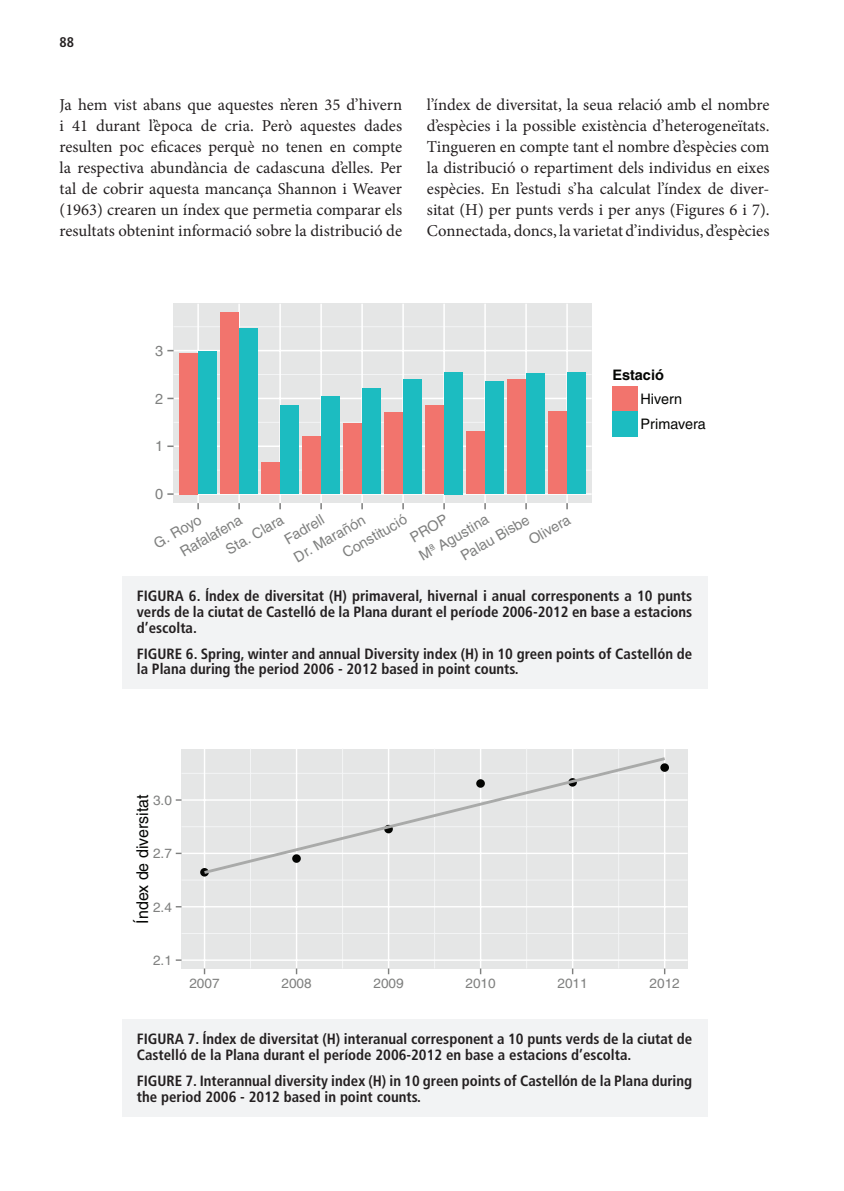
<style>
.page{position:relative;width:844px;height:1191px;background:#fff}
.page>*{position:absolute;margin:0;border:0;box-sizing:border-box;transform-origin:0 0}
.t1{font:16.62px/21px "Minion Pro";color:#231f20;text-align:justify}
.t2{font:16.28px "Helvetica";color:#040503}
.t3{font:700 condensed 14.88px/15.8px "Frutiger LT Std";color:#231f20}
.t4{font:14.53px "Helvetica";color:#7f807f}
.t5{font:14.53px/25px "Helvetica";color:#040503}
.t6{font:700 14.53px "Helvetica";color:#040503}
.t7{font:700 condensed 14px "Frutiger LT Std";color:#231f20}
.t8{font:13.3px "Helvetica";color:#7f807f}
</style>
<div class="page">
<div style="left:122px;top:1018px;width:585px;height:98px;background:#f2f3f4"></div>
<div style="left:122px;top:575px;width:585px;height:114px;background:#f2f3f4"></div>
<div style="left:173px;top:304px;width:418px;height:199px;background:#e5e6e6"></div>
<hr style="left:173px;top:470px;width:418px;height:1px;background:#f4f5f6">
<hr style="left:173px;top:422px;width:418px;height:1px;background:#f4f5f6">
<hr style="left:173px;top:374px;width:418px;height:1px;background:#f4f5f6">
<hr style="left:173px;top:326px;width:418px;height:1px;background:#f4f5f6">
<hr style="left:173px;top:493px;width:418px;height:2px;background:#fff">
<hr style="left:173px;top:445px;width:418px;height:2px;background:#fff">
<hr style="left:173px;top:398px;width:418px;height:1px;background:#fff">
<hr style="left:173px;top:350px;width:418px;height:1px;background:#fff">
<hr style="left:197px;top:304px;width:2px;height:199px;background:#fff">
<hr style="left:238px;top:304px;width:2px;height:199px;background:#fff">
<hr style="left:279px;top:304px;width:2px;height:199px;background:#fff">
<hr style="left:320px;top:304px;width:2px;height:199px;background:#fff">
<hr style="left:361px;top:304px;width:2px;height:199px;background:#fff">
<hr style="left:402px;top:304px;width:2px;height:199px;background:#fff">
<hr style="left:443px;top:304px;width:2px;height:199px;background:#fff">
<hr style="left:484px;top:304px;width:1px;height:199px;background:#fff">
<hr style="left:525px;top:304px;width:1px;height:199px;background:#fff">
<hr style="left:566px;top:304px;width:1px;height:199px;background:#fff">
<div style="left:198px;top:351px;width:18px;height:143px;background:#1cbcc1"></div>
<div style="left:180px;top:353px;width:18px;height:141px;background:#f2746d"></div>
<div style="left:239px;top:329px;width:18px;height:165px;background:#1cbcc1"></div>
<div style="left:221px;top:313px;width:18px;height:181px;background:#f2746d"></div>
<div style="left:280px;top:406px;width:18px;height:88px;background:#1cbcc1"></div>
<div style="left:261px;top:462px;width:19px;height:32px;background:#f2746d"></div>
<div style="left:321px;top:396px;width:18px;height:98px;background:#1cbcc1"></div>
<div style="left:302px;top:437px;width:19px;height:57px;background:#f2746d"></div>
<div style="left:362px;top:388px;width:18px;height:106px;background:#1cbcc1"></div>
<div style="left:343px;top:423px;width:19px;height:71px;background:#f2746d"></div>
<div style="left:403px;top:379px;width:18px;height:115px;background:#1cbcc1"></div>
<div style="left:384px;top:412px;width:19px;height:82px;background:#f2746d"></div>
<div style="left:444px;top:372px;width:18px;height:122px;background:#1cbcc1"></div>
<div style="left:425px;top:405px;width:19px;height:89px;background:#f2746d"></div>
<div style="left:485px;top:381px;width:18px;height:113px;background:#1cbcc1"></div>
<div style="left:466px;top:431px;width:19px;height:63px;background:#f2746d"></div>
<div style="left:526px;top:373px;width:18px;height:121px;background:#1cbcc1"></div>
<div style="left:507px;top:380px;width:19px;height:114px;background:#f2746d"></div>
<div style="left:567px;top:373px;width:18px;height:121px;background:#1cbcc1"></div>
<div style="left:548px;top:411px;width:19px;height:83px;background:#f2746d"></div>
<svg style="left:167px;top:493px;width:6px;height:2px"></svg>
<svg style="left:167px;top:445px;width:6px;height:2px"></svg>
<svg style="left:197px;top:503px;width:2px;height:6px"></svg>
<svg style="left:238px;top:503px;width:2px;height:6px"></svg>
<svg style="left:279px;top:503px;width:2px;height:6px"></svg>
<svg style="left:320px;top:503px;width:2px;height:6px"></svg>
<svg style="left:361px;top:503px;width:2px;height:6px"></svg>
<svg style="left:402px;top:503px;width:2px;height:6px"></svg>
<svg style="left:443px;top:503px;width:2px;height:6px"></svg>
<div style="left:611px;top:386px;width:27px;height:26px;border:2px solid #fff"></div>
<div style="left:612px;top:387px;width:25px;height:25px;background:#f2746d"></div>
<div style="left:611px;top:411px;width:27px;height:26px;border:2px solid #fff"></div>
<div style="left:612px;top:412px;width:25px;height:25px;background:#1cbcc1"></div>
<div style="left:181px;top:748px;width:506px;height:220px;background:#e5e6e6"></div>
<hr style="left:181px;top:933px;width:506px;height:1px;background:#f4f5f6">
<hr style="left:181px;top:879px;width:506px;height:1px;background:#f4f5f6">
<hr style="left:181px;top:826px;width:506px;height:1px;background:#f4f5f6">
<hr style="left:181px;top:773px;width:506px;height:1px;background:#f4f5f6">
<hr style="left:250px;top:748px;width:1px;height:220px;background:#f4f5f6">
<hr style="left:342px;top:748px;width:1px;height:220px;background:#f4f5f6">
<hr style="left:434px;top:748px;width:1px;height:220px;background:#f4f5f6">
<hr style="left:526px;top:748px;width:1px;height:220px;background:#f4f5f6">
<hr style="left:618px;top:748px;width:1px;height:220px;background:#f4f5f6">
<hr style="left:181px;top:959px;width:506px;height:1px;background:#fff">
<hr style="left:181px;top:906px;width:506px;height:1px;background:#fff">
<hr style="left:181px;top:852px;width:506px;height:2px;background:#fff">
<hr style="left:181px;top:799px;width:506px;height:1px;background:#fff">
<hr style="left:204px;top:748px;width:1px;height:220px;background:#fff">
<hr style="left:296px;top:748px;width:1px;height:220px;background:#fff">
<hr style="left:388px;top:748px;width:1px;height:220px;background:#fff">
<hr style="left:480px;top:748px;width:1px;height:220px;background:#fff">
<hr style="left:571px;top:748px;width:2px;height:220px;background:#fff">
<hr style="left:663px;top:748px;width:2px;height:220px;background:#fff">
<svg style="left:201px;top:755px;width:467px;height:121px"></svg>
<p class="t7" style="left:60px;top:34px;width:16px">88</p>
<p class="t1" style="left:60px;top:94px;width:344px">Ja hem vist abans que aquestes n’eren 35 d’hivern i 41 durant l’època de cria. Però aquestes dades resulten poc eficaces perquè no tenen en compte la respectiva abundància de cadascuna d’elles. Per tal de cobrir aquesta mancança Shannon i Weaver (1963) crearen un índex que permetia comparar els resultats obtenint informació sobre la distribució de</p>
<p class="t1" style="left:427px;top:94px;width:344px">l’índex de diversitat, la seua relació amb el nombre d’espècies i la possible existència d’heterogeneïtats.<br>Tingueren en compte tant el nombre d’espècies com la distribució o repartiment dels individus en eixes espècies. En l’estudi s’ha calculat l’índex de diver&shy;sitat (H) per punts verds i per anys (Figures 6 i 7).<br>Connectada, doncs, la varietat d’individus, d’espècies</p>
<p class="t4" style="left:155px;top:342px;width:10px">3</p>
<p class="t4" style="left:155px;top:390px;width:10px">2</p>
<p class="t4" style="left:155px;top:438px;width:10px">1</p>
<p class="t4" style="left:155px;top:486px;width:10px">0</p>
<p class="t6" style="left:612px;top:366px;width:53px">Estació</p>
<p class="t5" style="left:640px;top:387px;width:67px">Hivern<br>Primavera</p>
<p class="t4" style="left:339px;top:546px;width:73px;rotate:-30deg">Constitució</p>
<p class="t4" style="left:407px;top:531px;width:42px;rotate:-30deg">PROP</p>
<p class="t4" style="left:223px;top:543px;width:66px;rotate:-30deg">Sta. Clara</p>
<p class="t4" style="left:281px;top:533px;width:45px;rotate:-30deg">Fadrell</p>
<p class="t4" style="left:416px;top:549px;width:79px;rotate:-30deg">Mª A gustina</p>
<p class="t4" style="left:525px;top:533px;width:47px;rotate:-30deg">Olivera</p>
<p class="t4" style="left:150px;top:537px;width:54px;rotate:-30deg">G. Royo</p>
<p class="t4" style="left:457px;top:549px;width:78px;rotate:-30deg">Palau B isbe</p>
<p class="t4" style="left:177px;top:545px;width:71px;rotate:-30deg">Rafalafena</p>
<p class="t4" style="left:291px;top:551px;width:81px;rotate:-30deg">Dr. Marañón</p>
<p class="t3" style="left:137px;top:588px;width:557px;text-align:justify">FIGURA 6. Índex de diversitat (H) primaveral, hivernal i anual corresponents a 10 punts verds de la ciutat de Castelló de la Plana durant el període 2006-2012 en base a estacions d’escolta.</p>
<p class="t3" style="left:137px;top:645px;width:557px">FIGURE 6. Spring, winter and annual Diversity index (H) in 10 green points of Castellón de la Plana during the period 2006 - 2012 based in point counts.</p>
<p class="t2" style="left:133px;top:923px;width:131px;rotate:-90deg">Índex de diversitat</p>
<p class="t8" style="left:153px;top:792px;width:20px">3.0</p>
<p class="t8" style="left:153px;top:845px;width:20px">2.7</p>
<p class="t8" style="left:153px;top:899px;width:20px">2.4</p>
<p class="t8" style="left:153px;top:952px;width:20px">2.1</p>
<p class="t8" style="left:189px;top:975px;width:32px">2007</p>
<p class="t8" style="left:281px;top:975px;width:32px">2008</p>
<p class="t8" style="left:373px;top:975px;width:32px">2009</p>
<p class="t8" style="left:465px;top:975px;width:32px">2010</p>
<p class="t8" style="left:557px;top:975px;width:32px">2011</p>
<p class="t8" style="left:649px;top:975px;width:32px">2012</p>
<p class="t3" style="left:137px;top:1031px;width:557px">FIGURA 7. Índex de diversitat (H) interanual corresponent a 10 punts verds de la ciutat de<br>Castelló de la Plana durant el període 2006-2012 en base a estacions d’escolta.</p>
<p class="t3" style="left:137px;top:1073px;width:556px">FIGURE 7. Interannual diversity index (H) in 10 green points of Castellón de la Plana during the period 2006 - 2012 based in point counts.</p>
</div>
